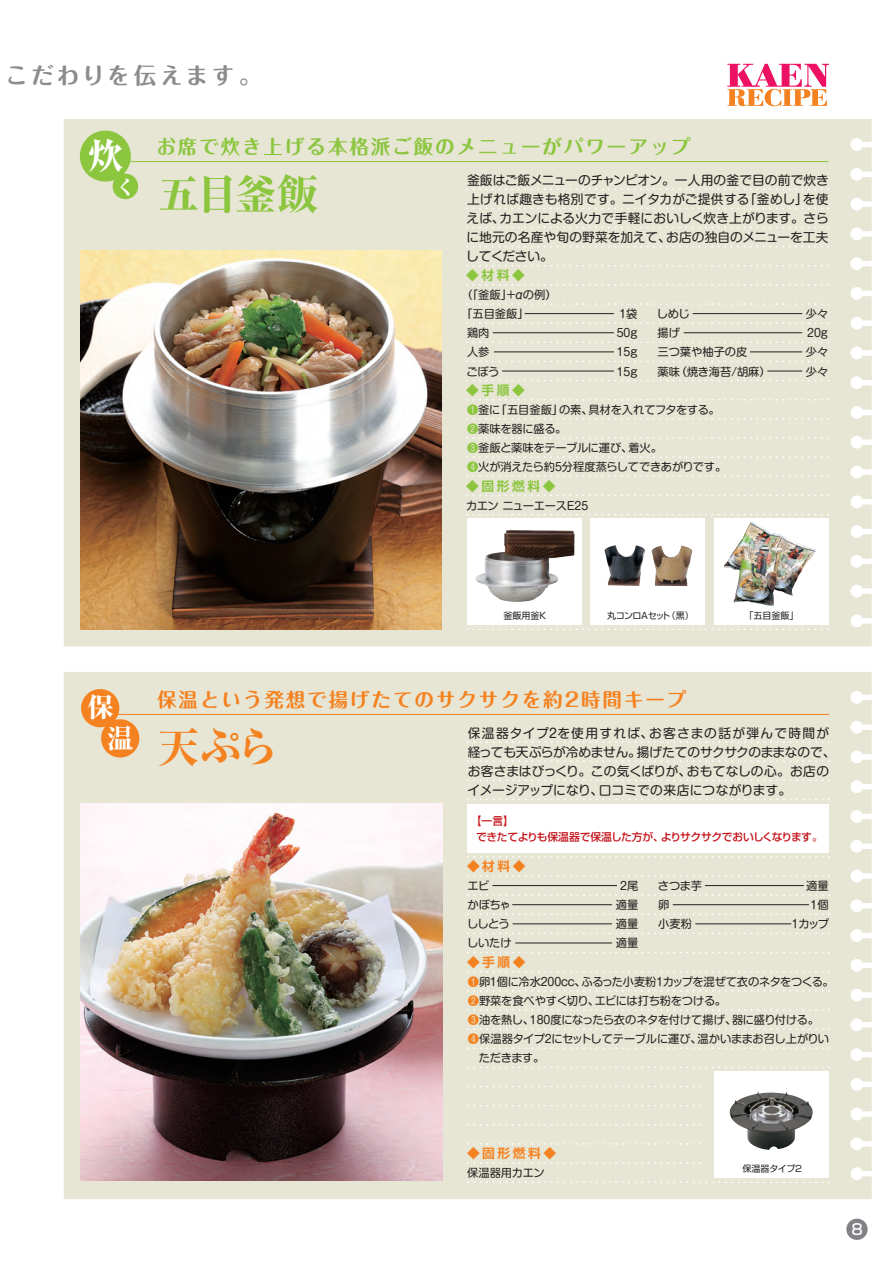
<style>
.page{position:relative;width:893px;height:1263px;background:#fff}
.page>*{position:absolute;margin:0;border:0;box-sizing:border-box;transform-origin:0 0}
.t1{font:800 42px "Ryumin Pr 5";color:#8bc63e}
.t2{font:800 42px "Ryumin Pr 5";color:#f58220}
.t3{font:800 36px "Ryumin Pro";color:#fff}
.t4{font:800 27px/30.3px "Ryumin Pro";color:#fff}
.t5{font:700 22.5px "Maru Fo Pro";letter-spacing:.14em;color:#8e8b8b}
.t6{font:700 19.5px "Maru Fo Pro";letter-spacing:.1em;color:#8bc63e}
.t7{font:700 19.5px "Maru Fo Pro";letter-spacing:.1em;color:#f58220}
.t8{font:800 18px "Ryumin Pro";color:#fff}
.t9{font:500 15px "Shin Go Pr 5";color:#fff}
.t10{font:12.75px/19.2px "Shin M Go Pro";color:#231f20;text-align:justify}
.t11{font:700 12.75px "Shin Go Pro De";letter-spacing:.2em;color:#8bc63e}
.t12{font:700 12.75px "Shin Go Pro De";letter-spacing:.2em;color:#f58220}
.t13{font:11.25px/19.2px "Shin M Go Pro";letter-spacing:-.02em;color:#231f20}
.t14{font:11.25px/19.2px "Shin M Go Pro";color:#231f20}
.t15{font:11.25px/19.2px "Shin M Go Pro";letter-spacing:-.045em;color:#231f20}
.t16{font:500 10.8px/16.5px "Shin Go Pr 5";letter-spacing:-.04em;color:#c4121a}
.t17{font:9px "Shin Go Pr 5";letter-spacing:-.015em;color:#231f20}
.t18{font:9px "Shin Go Pr 5";letter-spacing:-.06em;color:#231f20}
.s1{color:#8bc63e}
.s2{color:#f58220}
</style>
<div class="page">
<div style="left:64px;top:672px;width:808px;height:527px;background:#e7e5d4"></div>
<div style="left:64px;top:119px;width:808px;height:527px;background:#e7e5d4"></div>
<svg style="left:467px;top:188px;width:364px;height:2px"></svg>
<svg style="left:467px;top:207px;width:364px;height:2px"></svg>
<svg style="left:467px;top:227px;width:364px;height:1px"></svg>
<svg style="left:467px;top:246px;width:364px;height:2px"></svg>
<svg style="left:467px;top:265px;width:364px;height:2px"></svg>
<svg style="left:467px;top:284px;width:364px;height:2px"></svg>
<svg style="left:467px;top:303px;width:364px;height:2px"></svg>
<svg style="left:467px;top:322px;width:364px;height:2px"></svg>
<svg style="left:467px;top:341px;width:364px;height:2px"></svg>
<svg style="left:467px;top:361px;width:364px;height:1px"></svg>
<svg style="left:467px;top:380px;width:364px;height:1px"></svg>
<svg style="left:467px;top:399px;width:364px;height:2px"></svg>
<svg style="left:467px;top:418px;width:364px;height:2px"></svg>
<svg style="left:467px;top:437px;width:364px;height:2px"></svg>
<svg style="left:467px;top:456px;width:364px;height:2px"></svg>
<svg style="left:467px;top:475px;width:364px;height:2px"></svg>
<svg style="left:467px;top:494px;width:364px;height:2px"></svg>
<svg style="left:467px;top:514px;width:364px;height:1px"></svg>
<svg style="left:467px;top:628px;width:364px;height:2px"></svg>
<svg style="left:727px;top:64px;width:102px;height:42px"></svg>
<div style="left:846px;top:1219px;width:22px;height:21px;background:#808285;border-radius:50%"></div>
<img style="left:80px;top:251px;width:361px;height:378px">
<hr style="left:115px;top:161px;width:713px;height:1px;background:#8bc63e">
<div style="left:714px;top:519px;width:114px;height:106px;background:#fff"></div>
<div style="left:590px;top:519px;width:115px;height:106px;background:#fff"></div>
<div style="left:467px;top:519px;width:115px;height:106px;background:#fff"></div>
<hr style="left:693px;top:313px;width:109px;height:1px;background:#231f20">
<hr style="left:525px;top:313px;width:89px;height:1px;background:#231f20">
<hr style="left:684px;top:332px;width:118px;height:1px;background:#231f20">
<hr style="left:493px;top:332px;width:121px;height:1px;background:#231f20">
<hr style="left:750px;top:352px;width:52px;height:1px;background:#231f20">
<hr style="left:494px;top:352px;width:120px;height:1px;background:#231f20">
<hr style="left:767px;top:371px;width:35px;height:1px;background:#231f20">
<hr style="left:502px;top:371px;width:112px;height:1px;background:#231f20">
<svg style="left:77px;top:128px;width:62px;height:72px;background:#b2d37e"></svg>
<img style="left:605px;top:545px;width:87px;height:41px">
<img style="left:724px;top:522px;width:92px;height:84px">
<img style="left:476px;top:530px;width:99px;height:72px">
<svg style="left:468px;top:741px;width:363px;height:2px"></svg>
<svg style="left:468px;top:760px;width:363px;height:2px"></svg>
<svg style="left:468px;top:779px;width:363px;height:2px"></svg>
<svg style="left:468px;top:798px;width:363px;height:2px"></svg>
<svg style="left:468px;top:856px;width:363px;height:2px"></svg>
<svg style="left:468px;top:875px;width:363px;height:2px"></svg>
<svg style="left:468px;top:894px;width:363px;height:2px"></svg>
<svg style="left:468px;top:913px;width:363px;height:2px"></svg>
<svg style="left:468px;top:932px;width:363px;height:2px"></svg>
<svg style="left:468px;top:952px;width:363px;height:1px"></svg>
<svg style="left:468px;top:971px;width:363px;height:1px"></svg>
<svg style="left:468px;top:990px;width:363px;height:2px"></svg>
<svg style="left:468px;top:1009px;width:363px;height:2px"></svg>
<svg style="left:468px;top:1028px;width:363px;height:2px"></svg>
<svg style="left:468px;top:1047px;width:363px;height:2px"></svg>
<svg style="left:468px;top:1066px;width:363px;height:2px"></svg>
<svg style="left:468px;top:1085px;width:234px;height:2px"></svg>
<svg style="left:468px;top:1105px;width:234px;height:1px"></svg>
<svg style="left:468px;top:1124px;width:234px;height:2px"></svg>
<svg style="left:468px;top:1143px;width:234px;height:2px"></svg>
<svg style="left:468px;top:1162px;width:234px;height:2px"></svg>
<svg style="left:468px;top:1181px;width:363px;height:2px"></svg>
<img style="left:81px;top:804px;width:361px;height:376px">
<hr style="left:705px;top:885px;width:99px;height:1px;background:#231f20">
<hr style="left:492px;top:885px;width:125px;height:1px;background:#231f20">
<hr style="left:673px;top:904px;width:136px;height:1px;background:#231f20">
<hr style="left:512px;top:904px;width:100px;height:1px;background:#231f20">
<hr style="left:695px;top:923px;width:96px;height:1px;background:#231f20">
<hr style="left:513px;top:923px;width:99px;height:1px;background:#231f20">
<hr style="left:515px;top:943px;width:97px;height:1px;background:#231f20">
<hr style="left:114px;top:714px;width:715px;height:1px;background:#f58220">
<svg style="left:79px;top:687px;width:62px;height:72px;background:#eeb177"></svg>
<div style="left:714px;top:1071px;width:115px;height:107px;background:#fff"></div>
<img style="left:730px;top:1092px;width:83px;height:58px">
<div style="left:468px;top:804px;width:361px;height:49px;background:#fff"></div>
<h3 class="t5" style="left:5px;top:58px;width:257px">こだわりを伝えます。</h3>
<h2 class="t3" style="left:88px;top:127px;width:37px">炊</h2>
<h3 class="t8" style="left:117px;top:173px;width:19px">く</h3>
<h3 class="t6" style="left:156px;top:131px;width:536px">お席で炊き上げる本格派ご飯のメニューがパワーアップ</h3>
<p class="t10" style="left:466px;top:169px;width:364px">釜飯はご飯メニューのチャンピオン。一人用の釜で目の前で炊き上げれば趣きも格別です。ニイタカがご提供する「釜めし」を使えば、カエンによる火力で手軽においしく炊き上がります。さらに地元の名産や旬の野菜を加えて、お店の独自のメニューを工夫してください。</p>
<h1 class="t1" style="left:158px;top:162px;width:163px">五目釜飯</h1>
<p class="t11" style="left:466px;top:265px;width:60px">◆材料◆</p>
<p class="t13" style="left:461px;top:284px;width:97px">（「釜飯」＋αの例）</p>
<p class="t13" style="left:461px;top:303px;width:69px">「五目釜飯」</p>
<p class="t13" style="left:467px;top:322px;width:24px">鶏肉</p>
<p class="t13" style="left:467px;top:341px;width:24px">人参</p>
<p class="t13" style="left:467px;top:360px;width:34px">ごぼう</p>
<p class="t11" style="left:466px;top:380px;width:60px">◆手順◆</p>
<p class="t13" style="left:617px;top:303px;width:22px;text-align:justify">1袋50g 15g 15g</p>
<p class="t13" style="left:806px;top:303px;width:24px;text-align:justify">少々20g少々少々</p>
<p class="t14" style="left:657px;top:303px;width:115px">しめじ<br>揚げ<br>三つ葉や柚子の皮<br>薬味（焼き海苔/胡麻）</p>
<p class="t13" style="left:467px;top:399px;width:261px"><span class="s1">❶</span>釜に「五目釜飯」の素、具材を入れてフタをする。<br><span class="s1">❷</span>薬味を器に盛る。<br><span class="s1">❸</span>釜飯と薬味をテーブルに運び、着火。<br><span class="s1">❹</span>火が消えたら約5分程度蒸らしてできあがりです。</p>
<p class="t11" style="left:466px;top:475px;width:91px">◆固形燃料◆</p>
<p class="t13" style="left:466px;top:494px;width:124px">カエン ニューエースE25</p>
<p class="t17" style="left:503px;top:608px;width:44px">釜飯用釜K</p>
<p class="t18" style="left:607px;top:608px;width:88px">丸コンロAセット（黒）</p>
<p class="t17" style="left:745px;top:608px;width:55px">「五目釜飯」</p>
<h3 class="t4" style="left:107px;top:690px;width:28px;text-indent:-20px">保温</h3>
<h3 class="t7" style="left:157px;top:684px;width:531px">保温という発想で揚げたてのサクサクを約2時間キープ</h3>
<p class="t10" style="left:467px;top:722px;width:370px;text-align:left">保温器タイプ2を使用すれば、お客さまの話が弾んで時間が経っても天ぷらが冷めません。揚げたてのサクサクのままなので、お客さまはびっくり。この気くばりが、おもてなしの心。お店のイメージアップになり、口コミでの来店につながります。</p>
<h1 class="t2" style="left:157px;top:714px;width:123px">天ぷら</h1>
<p class="t16" style="left:476px;top:811px;width:348px;text-indent:-5px">【一言】<br>できたてよりも保温器で保温した方が、よりサクサクでおいしくなります。</p>
<p class="t12" style="left:467px;top:856px;width:60px">◆材料◆</p>
<p class="t15" style="left:467px;top:875px;width:46px">エビ<br>かぼちゃししとうしいたけ</p>
<p class="t13" style="left:658px;top:875px;width:46px">さつま芋卵<br>小麦粉</p>
<p class="t13" style="left:616px;top:875px;width:24px;text-align:center">2尾適量適量適量</p>
<p class="t13" style="left:792px;top:875px;width:39px;text-align:right">適量<br>1個<br>1カップ</p>
<p class="t12" style="left:467px;top:952px;width:60px">◆手順◆</p>
<p class="t13" style="left:468px;top:971px;width:367px"><span class="s2">❶</span>卵１個に冷水200cc、ふるった小麦粉1カップを混ぜて衣のネタをつくる。</p>
<p class="t13" style="left:468px;top:990px;width:260px"><span class="s2">❷</span>野菜を食べやすく切り、エビには打ち粉をつける。</p>
<p class="t13" style="left:468px;top:1009px;width:353px"><span class="s2">❸</span>油を熱し、180度になったら衣のネタを付けて揚げ、器に盛り付ける。</p>
<p class="t13" style="left:468px;top:1028px;width:363px"><span class="s2">❹</span>保温器タイプ2にセットしてテーブルに運び、温かいままお召し上がりい</p>
<p class="t13" style="left:479px;top:1047px;width:67px">ただきます。</p>
<p class="t12" style="left:467px;top:1143px;width:91px">◆固形燃料◆</p>
<p class="t13" style="left:467px;top:1162px;width:79px">保温器用カエン</p>
<p class="t17" style="left:743px;top:1161px;width:61px">保温器タイプ2</p>
<h3 class="t9" style="left:851px;top:1217px;width:13px">8</h3>
</div>
